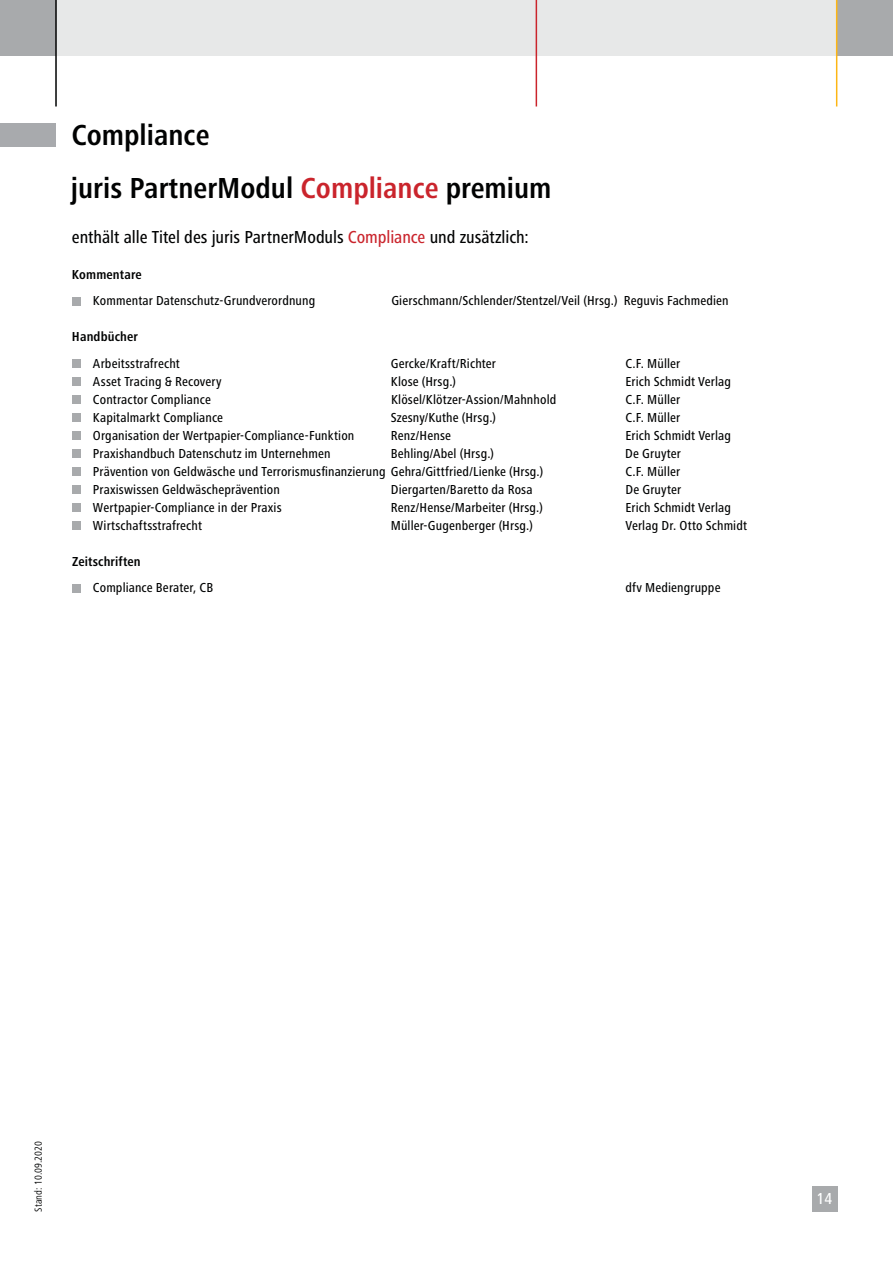
<style>
.page{position:relative;width:893px;height:1263px;background:#fff}
.page>*{position:absolute;margin:0;border:0;box-sizing:border-box;transform-origin:0 0}
.t1{font:700 condensed 30px/53.1px "Frutiger Next Pro";color:#010202}
.t2{font:500 condensed 18px "Frutiger Next Pro";letter-spacing:-.005em;color:#010202}
.t3{font:500 condensed 16.5px "Frutiger Next Pro";color:#fff}
.t4{font:500 condensed 13.5px "Frutiger Next Pro";letter-spacing:.01em;color:#010202}
.t5{font:700 condensed 13.5px "Frutiger Next Pro";letter-spacing:.01em;color:#010202}
.t6{font:condensed 10.5px "Frutiger Next Pro";color:#010202}
.s1{color:#ca242c}
</style>
<div class="page">
<div style="left:812px;top:1186px;width:25px;height:25px;background:#a8aaac"></div>
<div style="left:55px;top:0;width:782px;height:56px;background:#e7e8e8"></div>
<div style="left:0;top:0;width:55px;height:56px;background:#a8aaac"></div>
<div style="left:837px;top:0;width:56px;height:56px;background:#a8aaac"></div>
<hr style="left:55px;top:0;width:2px;height:107px;background:#010202">
<hr style="left:836px;top:0;width:1px;height:107px;background:#fdb614">
<hr style="left:536px;top:0;width:1px;height:107px;background:#ca242c">
<div style="left:0;top:124px;width:55px;height:23px;background:#a8aaad"></div>
<div style="left:72px;top:297px;width:8px;height:8px;background:#a8aaac"></div>
<div style="left:72px;top:359px;width:8px;height:9px;background:#a8aaac"></div>
<div style="left:72px;top:377px;width:8px;height:9px;background:#a8aaac"></div>
<div style="left:72px;top:395px;width:8px;height:9px;background:#a8aaac"></div>
<div style="left:72px;top:413px;width:8px;height:9px;background:#a8aaac"></div>
<div style="left:72px;top:431px;width:8px;height:9px;background:#a8aaac"></div>
<div style="left:72px;top:449px;width:8px;height:9px;background:#a8aaac"></div>
<div style="left:72px;top:467px;width:8px;height:9px;background:#a8aaac"></div>
<div style="left:72px;top:485px;width:8px;height:9px;background:#a8aaac"></div>
<div style="left:72px;top:503px;width:8px;height:9px;background:#a8aaac"></div>
<div style="left:72px;top:521px;width:8px;height:9px;background:#a8aaac"></div>
<div style="left:72px;top:584px;width:8px;height:8px;background:#a8aaac"></div>
<h1 class="t1" style="left:71px;top:111px;width:482px">Compliance<br>juris PartnerModul <span class="s1">Compliance</span> premium</h1>
<h2 class="t2" style="left:72px;top:230px;width:458px">enthält alle Titel des juris PartnerModuls <span class="s1">Compliance</span> und zusätzlich:</h2>
<p class="t5" style="left:72px;top:269px;width:71px">Kommentare</p>
<p class="t4" style="left:93px;top:295px;width:224px">Kommentar Datenschutz-Grundverordnung</p>
<p class="t4" style="left:391px;top:295px;width:339px">Gierschmann/Schlender/Stentzel/Veil (Hrsg.) Reguvis Fachmedien</p>
<p class="t5" style="left:72px;top:331px;width:67px">Handbücher</p>
<p class="t4" style="left:93px;top:358px;width:88px">Arbeitsstrafrecht</p>
<p class="t4" style="left:391px;top:358px;width:107px">Gercke/Kraft/Richter</p>
<p class="t4" style="left:625px;top:358px;width:56px">C.F. Müller</p>
<p class="t4" style="left:93px;top:376px;width:130px">Asset Tracing &amp; Recovery</p>
<p class="t4" style="left:391px;top:376px;width:67px">Klose (Hrsg.)</p>
<p class="t4" style="left:625px;top:376px;width:107px">Erich Schmidt Verlag</p>
<p class="t4" style="left:93px;top:394px;width:119px">Contractor Compliance</p>
<p class="t4" style="left:391px;top:394px;width:167px">Klösel/Klötzer-Assion/Mahnhold</p>
<p class="t4" style="left:625px;top:394px;width:56px">C.F. Müller</p>
<p class="t4" style="left:93px;top:412px;width:132px">Kapitalmarkt Compliance</p>
<p class="t4" style="left:391px;top:412px;width:107px">Szesny/Kuthe (Hrsg.)</p>
<p class="t4" style="left:625px;top:412px;width:56px">C.F. Müller</p>
<p class="t4" style="left:93px;top:430px;width:263px">Organisation der Wertpapier-Compliance-Funktion</p>
<p class="t4" style="left:391px;top:430px;width:62px">Renz/Hense</p>
<p class="t4" style="left:625px;top:430px;width:107px">Erich Schmidt Verlag</p>
<p class="t4" style="left:93px;top:448px;width:239px">Praxishandbuch Datenschutz im Unternehmen</p>
<p class="t4" style="left:391px;top:448px;width:105px">Behling/Abel (Hrsg.)</p>
<p class="t4" style="left:625px;top:448px;width:57px">De Gruyter</p>
<p class="t4" style="left:93px;top:466px;width:452px">Prävention von Geldwäsche und Terrorismusfinanzierung Gehra/Gittfried/Lienke (Hrsg.)</p>
<p class="t4" style="left:625px;top:466px;width:56px">C.F. Müller</p>
<p class="t4" style="left:93px;top:484px;width:188px">Praxiswissen Geldwäscheprävention</p>
<p class="t4" style="left:391px;top:484px;width:143px">Diergarten/Baretto da Rosa</p>
<p class="t4" style="left:625px;top:484px;width:57px">De Gruyter</p>
<p class="t4" style="left:93px;top:502px;width:190px">Wertpapier-Compliance in der Praxis</p>
<p class="t4" style="left:391px;top:502px;width:154px">Renz/Hense/Marbeiter (Hrsg.)</p>
<p class="t4" style="left:625px;top:502px;width:107px">Erich Schmidt Verlag</p>
<p class="t4" style="left:93px;top:520px;width:111px">Wirtschaftsstrafrecht</p>
<p class="t4" style="left:391px;top:520px;width:144px">Müller-Gugenberger (Hrsg.)</p>
<p class="t4" style="left:625px;top:520px;width:123px">Verlag Dr. Otto Schmidt</p>
<p class="t5" style="left:72px;top:556px;width:70px">Zeitschriften</p>
<p class="t4" style="left:93px;top:582px;width:122px">Compliance Berater, CB</p>
<p class="t4" style="left:625px;top:582px;width:97px">dfv Mediengruppe</p>
<p class="t6" style="left:34px;top:1212px;width:72px;rotate:-90deg">Stand: 10.09.2020</p>
<p class="t3" style="left:817px;top:1192px;width:17px">14</p>
</div>
